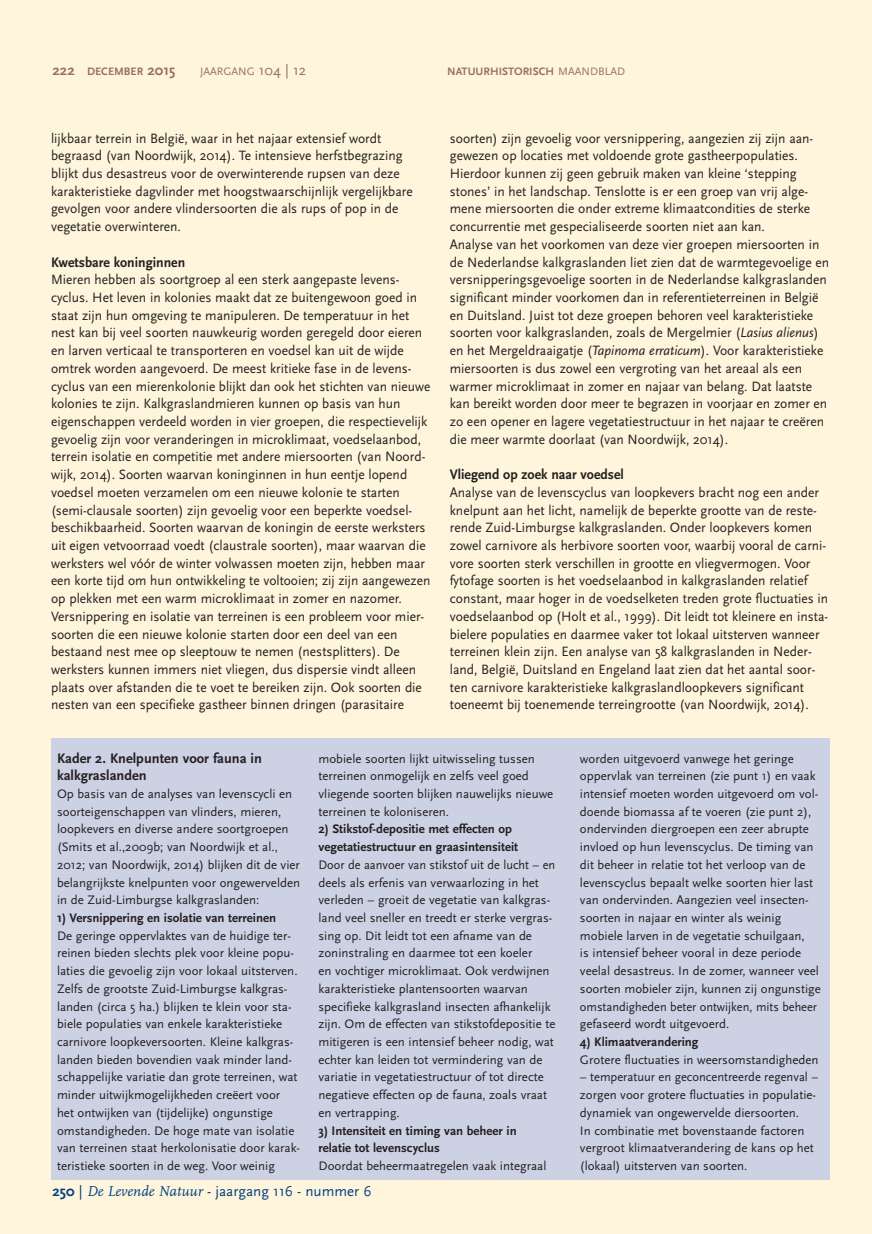
<style>
.page{position:relative;width:872px;height:1234px;background:#fff}
.page>*{position:absolute;margin:0;border:0;box-sizing:border-box;transform-origin:0 0}
.t1{font:15px "Scala Sans";color:#014181}
.t2{font:700 14.4px "Scala Sans";color:#231f20;scale:.96 1}
.t3{font:700 14.4px/17.7px "Scala Sans";color:#231f20}
.t4{font:14.1px/17.7px "Scala Sans";color:#231f20;scale:.96 1}
.t5{font:12.9px/17.7px "Scala Sans";color:#231f20}
.t6{font:12.9px/17.7px "Scala Sans";color:#231f20;scale:.96 1}
.t7{font:700 12.9px/17.7px "Scala Sans";color:#231f20}
.t8{font:700 11.25px "Scala Sans";color:#987165}
.t9{font:11.25px "Scala Sans";color:#987165}
.s1{font-size:15px}
.s2{font-weight:400}
.s3{font-style:italic}
.s4{font-weight:700}
.s5{font-family:"FF Scala";font-style:italic}
</style>
<div class="page">
<div style="left:0;top:0;width:872px;height:1233px;background:#fef5dc"></div>
<div style="left:51px;top:738px;width:778px;height:441px;background:#cdd1e4"></div>
<p class="t8" style="left:53px;top:65px;width:124px"><span class="s1">222</span> DECEMBER <span class="s1">2015</span></p>
<p class="t9" style="left:200px;top:65px;width:108px">JAARGANG <span class="s1">104 | 12</span></p>
<p class="t8" style="left:447px;top:65px;width:179px">NATUURHISTORISCH <span class="s2">MAANDBLAD</span></p>
<p class="t4" style="left:51px;top:129px;width:378px">lijkbaar terrein in België, waar in het najaar extensief wordt begraasd (van Noordwijk, 2014). Te intensieve herfstbegrazing blijkt dus desastreus voor de overwinterende rupsen van deze karakteristieke dagvlinder met hoogstwaarschijnlijk vergelijkbare gevolgen voor andere vlindersoorten die als rups of pop in de vegetatie overwinteren.</p>
<p class="t2" style="left:51px;top:253px;width:141px">Kwetsbare koninginnen</p>
<p class="t4" style="left:51px;top:270px;width:396px">Mieren hebben als soortgroep al een sterk aangepaste levens&shy;cyclus. Het leven in kolonies maakt dat ze buitengewoon goed in staat zijn hun omgeving te manipuleren. De temperatuur in het nest kan bij veel soorten nauwkeurig worden geregeld door eieren en larven verticaal te transporteren en voedsel kan uit de wijde omtrek worden aangevoerd. De meest kritieke fase in de levens&shy;cyclus van een mierenkolonie blijkt dan ook het stichten van nieuwe kolonies te zijn. Kalkgraslandmieren kunnen op basis van hun eigenschappen verdeeld worden in vier groepen, die respectievelijk gevoelig zijn voor veranderingen in microklimaat, voedselaanbod, terrein isolatie en competitie met andere miersoorten (van Noord&shy;wijk, 2014). Soorten waarvan koninginnen in hun eentje lopend voedsel moeten verzamelen om een nieuwe kolonie te starten (semi-clausale soorten) zijn gevoelig voor een beperkte voedsel&shy;beschikbaarheid. Soorten waarvan de koningin de eerste werksters uit eigen vetvoorraad voedt (claustrale soorten), maar waarvan die werksters wel vóór de winter volwassen moeten zijn, hebben maar een korte tijd om hun ontwikkeling te voltooien; zij zijn aangewezen op plekken met een warm microklimaat in zomer en nazomer.<br>Versnippering en isolatie van terreinen is een probleem voor mier&shy;soorten die een nieuwe kolonie starten door een deel van een bestaand nest mee op sleeptouw te nemen (nestsplitters). De werksters kunnen immers niet vliegen, dus dispersie vindt alleen plaats over afstanden die te voet te bereiken zijn. Ook soorten die nesten van een specifieke gastheer binnen dringen (parasitaire</p>
<p class="t4" style="left:450px;top:129px;width:397px">soorten) zijn gevoelig voor versnippering, aangezien zij zijn aan&shy;gewezen op locaties met voldoende grote gastheerpopulaties.<br>Hierdoor kunnen zij geen gebruik maken van kleine ‘stepping stones’ in het landschap. Tenslotte is er een groep van vrij alge&shy;mene miersoorten die onder extreme klimaatcondities de sterke concurrentie met gespecialiseerde soorten niet aan kan.<br>Analyse van het voorkomen van deze vier groepen miersoorten in de Nederlandse kalkgraslanden liet zien dat de warmtegevoelige en versnipperingsgevoelige soorten in de Nederlandse kalkgraslanden significant minder voorkomen dan in referentieterreinen in België en Duitsland. Juist tot deze groepen behoren veel karakteristieke soorten voor kalkgraslanden, zoals de Mergelmier (<span class="s3">Lasius alienus</span>) en het Mergeldraaigatje (<span class="s3">Tapinoma erraticum</span>). Voor karakteristieke miersoorten is dus zowel een vergroting van het areaal als een warmer microklimaat in zomer en najaar van belang. Dat laatste kan bereikt worden door meer te begrazen in voorjaar en zomer en zo een opener en lagere vegetatiestructuur in het najaar te creëren die meer warmte doorlaat (van Noordwijk, 2014).</p>
<p class="t2" style="left:450px;top:465px;width:183px">Vliegend op zoek naar voedsel</p>
<p class="t4" style="left:450px;top:483px;width:396px">Analyse van de levenscyclus van loopkevers bracht nog een ander knelpunt aan het licht, namelijk de beperkte grootte van de reste&shy;rende Zuid-Limburgse kalkgraslanden. Onder loopkevers komen zowel carnivore als herbivore soorten voor, waarbij vooral de carni&shy;vore soorten sterk verschillen in grootte en vliegvermogen. Voor fytofage soorten is het voedselaanbod in kalkgraslanden relatief constant, maar hoger in de voedselketen treden grote fluctuaties in voedselaanbod op (Holt et al., 1999). Dit leidt tot kleinere en insta&shy;bielere populaties en daarmee vaker tot lokaal uitsterven wanneer terreinen klein zijn. Een analyse van 58 kalkgraslanden in Neder&shy;land, België, Duitsland en Engeland laat zien dat het aantal soor&shy;ten carnivore karakteristieke kalkgraslandloopkevers significant toeneemt bij toenemende terreingrootte (van Noordwijk, 2014).</p>
<p class="t3" style="left:57px;top:748px;width:206px">Kader 2. Knelpunten voor fauna in kalkgraslanden</p>
<p class="t5" style="left:57px;top:784px;width:244px">Op basis van de analyses van levenscycli en soorteigenschappen van vlinders, mieren, loopkevers en diverse andere soortgroepen (Smits et al.,2009b; van Noordwijk et al., 2012; van Noordwijk, 2014) blijken dit de vier belangrijkste knelpunten voor ongewervelden in de Zuid-Limburgse kalkgraslanden:</p>
<p class="t7" style="left:57px;top:908px;width:221px">1) Versnippering en isolatie van terreinen</p>
<p class="t5" style="left:57px;top:926px;width:245px">De geringe oppervlaktes van de huidige ter&shy;reinen bieden slechts plek voor kleine popu&shy;laties die gevoelig zijn voor lokaal uitsterven.<br>Zelfs de grootste Zuid-Limburgse kalkgras&shy;landen (circa 5 ha.) blijken te klein voor sta&shy;biele populaties van enkele karakteristieke carnivore loopkeversoorten. Kleine kalkgras&shy;landen bieden bovendien vaak minder land&shy;schappelijke variatie dan grote terreinen, wat minder uitwijkmogelijkheden creëert voor het ontwijken van (tijdelijke) ongunstige omstandigheden. De hoge mate van isolatie van terreinen staat herkolonisatie door karak&shy;teristieke soorten in de weg. Voor weinig</p>
<p class="t5" style="left:318px;top:749px;width:236px">mobiele soorten lijkt uitwisseling tussen terreinen onmogelijk en zelfs veel goed vliegende soorten blijken nauwelijks nieuwe terreinen te koloniseren.</p>
<p class="t7" style="left:318px;top:820px;width:201px">2) Stikstof-depositie met effecten op vegetatiestructuur en graasintensiteit</p>
<p class="t6" style="left:318px;top:855px;width:248px">Door de aanvoer van stikstof uit de lucht – en deels als erfenis van verwaarlozing in het verleden – groeit de vegetatie van kalkgras&shy;land veel sneller en treedt er sterke vergras&shy;sing op. Dit leidt tot een afname van de zoninstraling en daarmee tot een koeler<br>en vochtiger microklimaat. Ook verdwijnen karakteristieke plantensoorten waarvan specifieke kalkgrasland insecten afhankelijk zijn. Om de effecten van stikstofdepositie te mitigeren is een intensief beheer nodig, wat echter kan leiden tot vermindering van de variatie in vegetatiestructuur of tot directe negatieve effecten op de fauna, zoals vraat en vertrapping.</p>
<p class="t7" style="left:318px;top:1120px;width:200px">3) Intensiteit en timing van beheer in relatie tot levenscyclus</p>
<p class="t5" style="left:318px;top:1156px;width:229px">Doordat beheermaatregelen vaak integraal</p>
<p class="t1" style="left:53px;top:1181px;width:320px"><span class="s4">250</span> | <span class="s5">De Levende Natuur</span> - jaargang 116 - nummer 6</p>
<p class="t5" style="left:580px;top:749px;width:242px">worden uitgevoerd vanwege het geringe oppervlak van terreinen (zie punt 1) en vaak intensief moeten worden uitgevoerd om vol&shy;doende biomassa af te voeren (zie punt 2), ondervinden diergroepen een zeer abrupte invloed op hun levenscyclus. De timing van dit beheer in relatie tot het verloop van de levenscyclus bepaalt welke soorten hier last van ondervinden. Aangezien veel insecten&shy;soorten in najaar en winter als weinig mobiele larven in de vegetatie schuilgaan,<br>is intensief beheer vooral in deze periode veelal desastreus. In de zomer, wanneer veel soorten mobieler zijn, kunnen zij ongunstige omstandigheden beter ontwijken, mits beheer gefaseerd wordt uitgevoerd.</p>
<p class="t7" style="left:580px;top:1032px;width:120px">4) Klimaatverandering</p>
<p class="t5" style="left:580px;top:1050px;width:240px">Grotere fluctuaties in weersomstandigheden</p>
<p class="t5" style="left:580px;top:1067px;width:240px">– temperatuur en geconcentreerde regenval – zorgen voor grotere fluctuaties in populatie&shy;dynamiek van ongewervelde diersoorten.<br>In combinatie met bovenstaande factoren vergroot klimaatverandering de kans op het (lokaal) uitsterven van soorten.</p>
</div>
